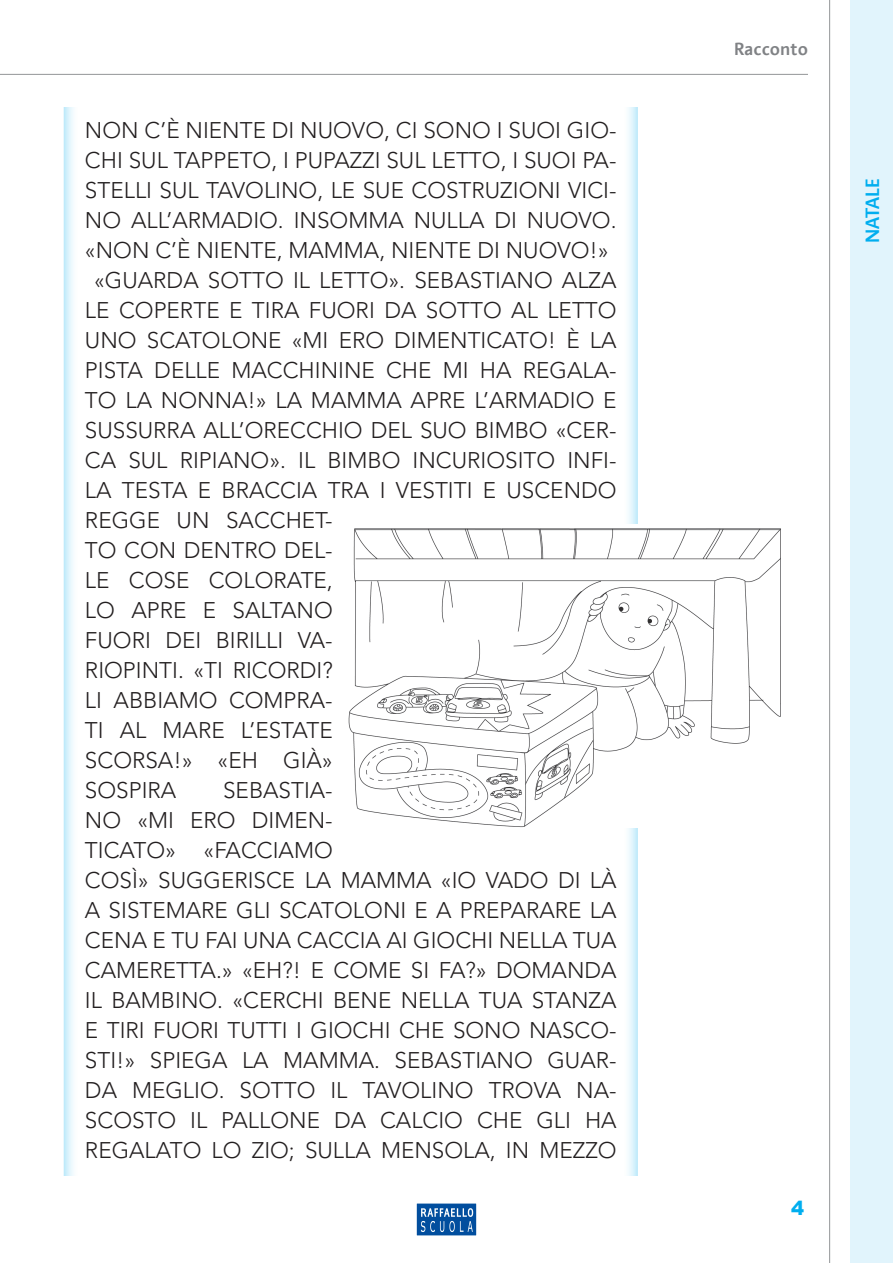
<style>
.page{position:relative;width:893px;height:1263px;background:#fff}
.page>*{position:absolute;margin:0;border:0;box-sizing:border-box;transform-origin:0 0}
.Canzone_filastrocca{font:300 22.5px/30px "Avenir";color:#231f20}
.t1{font:600 19.5px "Aroma LT Com";color:#00aeef}
.t2{font:900 19.5px "Arial";color:#00aeef}
.t3{font:600 18px "Aroma LT Com";color:#808285}
</style>
<div class="page">
<img style="left:349px;top:528px;width:432px;height:299px">
<div style="left:850px;top:0;width:43px;height:1263px;background:#e1f4fc"></div>
<hr style="left:829px;top:0;width:1px;height:1263px;background:#939598">
<hr style="left:0;top:74px;width:808px;height:1px;background:#939598">
<img style="left:416px;top:1203px;width:61px;height:33px">
<p class="Canzone_filastrocca" style="left:85px;top:115px;width:533px;text-align:justify">NON C’È NIENTE DI NUOVO, CI SONO I SUOI GIO-CHI SUL TAPPETO, I PUPAZZI SUL LETTO, I SUOI PA-STELLI SUL TAVOLINO, LE SUE COSTRUZIONI VICI-NO ALL’ARMADIO. INSOMMA NULLA DI NUOVO. «NON C’È NIENTE, MAMMA, NIENTE DI NUOVO!»</p>
<p class="Canzone_filastrocca" style="left:85px;top:265px;width:533px;text-indent:9px">«GUARDA SOTTO IL LETTO». SEBASTIANO ALZA<br>LE COPERTE E TIRA FUORI DA SOTTO AL LETTO<br>UNO SCATOLONE «MI ERO DIMENTICATO! È LA<br>PISTA DELLE MACCHININE CHE MI HA REGALA-<br>TO LA NONNA!» LA MAMMA APRE L’ARMADIO E<br>SUSSURRA ALL’ORECCHIO DEL SUO BIMBO «CER-<br>CA SUL RIPIANO». IL BIMBO INCURIOSITO INFI-<br>LA TESTA E BRACCIA TRA I VESTITI E USCENDO<br>REGGE UN SACCHET-<br>TO CON DENTRO DEL-<br>LE COSE COLORATE,<br>LO APRE E SALTANO<br>FUORI DEI BIRILLI VA-<br>RIOPINTI. «TI RICORDI?<br>LI ABBIAMO COMPRA-<br>TI AL MARE L’ESTATE<br>SCORSA!» «EH GIÀ»<br>SOSPIRA</p>
<p class="Canzone_filastrocca" style="left:85px;top:775px;width:533px;text-indent:138px">SEBASTIA-<br>NO «MI ERO DIMEN-<br>TICATO» «FACCIAMO<br>COSÌ» SUGGERISCE LA MAMMA «IO VADO DI LÀ A SISTEMARE GLI SCATOLONI E A PREPARARE LA CENA E TU FAI UNA CACCIA AI GIOCHI NELLA TUA CAMERETTA.» «EH?! E COME SI FA?» DOMANDA IL BAMBINO. «CERCHI BENE NELLA TUA STANZA E TIRI FUORI TUTTI I GIOCHI CHE SONO NASCO-STI!» SPIEGA LA MAMMA. SEBASTIANO GUAR-DA MEGLIO. SOTTO IL TAVOLINO TROVA NA-SCOSTO IL PALLONE DA CALCIO CHE GLI HA REGALATO LO ZIO; SULLA MENSOLA, IN MEZZO</p>
<p class="t3" style="left:734px;top:37px;width:75px">Racconto</p>
<p class="t1" style="left:859px;top:243px;width:66px;rotate:-90deg">NATALE</p>
<p class="t2" style="left:791px;top:1193px;width:15px">4</p>
</div>
